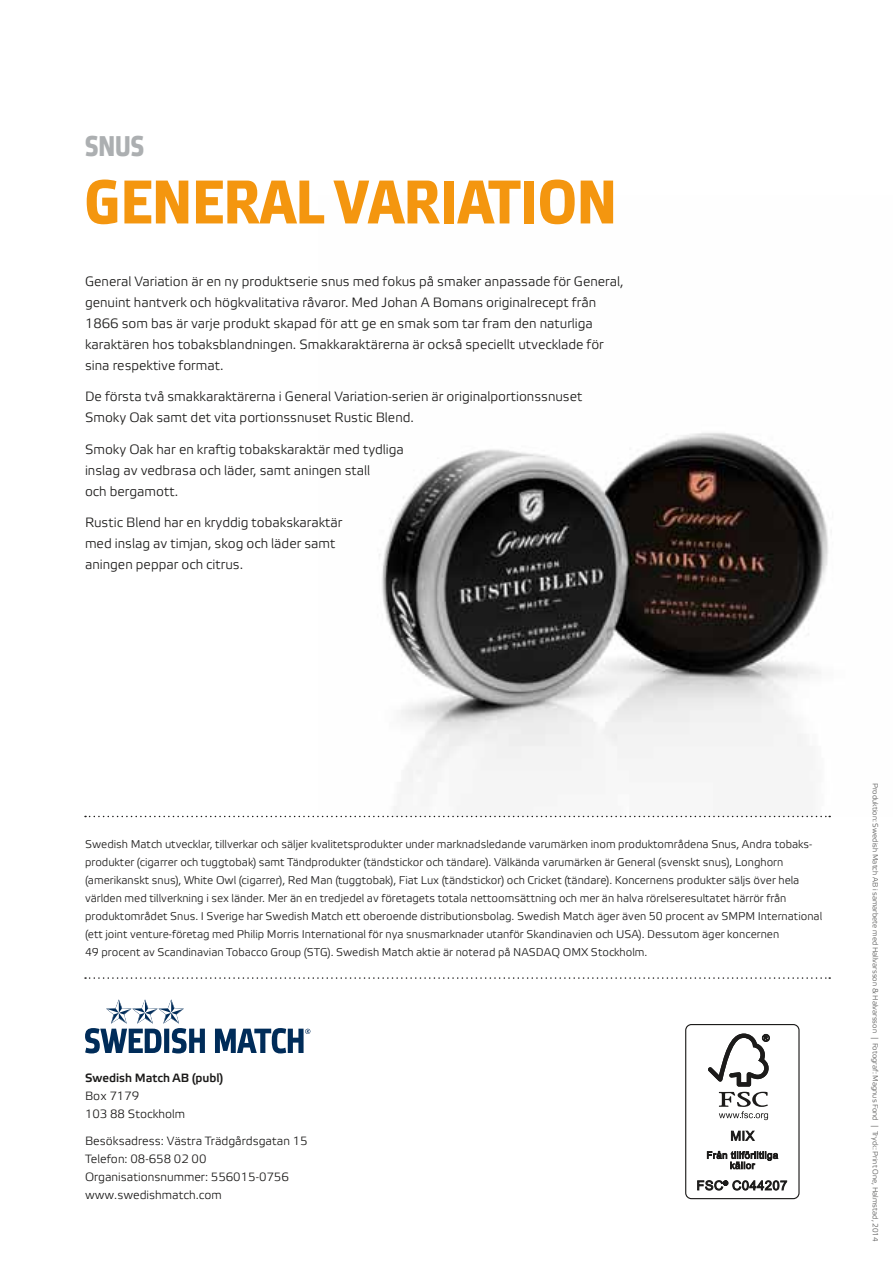
<style>
.page{position:relative;width:893px;height:1263px;background:#fff}
.page>*{position:absolute;margin:0;border:0;box-sizing:border-box;transform-origin:0 0}
.Rubrik_1{font:700 61.5px "Etelka Narrow Text";letter-spacing:.015em;color:#f4960f;scale:1.08 1}
.Rubrik_1-2{font:700 28.5px "Etelka Narrow Text";color:#acafb1}
.Brödtext_baksida{font:13.5px/21px "Etelka Light Pro";color:#1c1b1a}
.Adress__SwM___bold{font:12px "Etelka Light Pro";color:#1c1b1a}
.Adress__SwM___bold-2{font:700 12px "Etelka Light Pro";color:#1c1b1a}
.Baksida_faktatext{font:11.25px/18px "Etelka Light Pro";color:#1c1b1a}
.t1{font:7.5px "Etelka Light Pro";color:#575756}
</style>
<div class="page">
<img style="left:322px;top:433px;width:509px;height:383px">
<svg style="left:85px;top:816px;width:745px;height:1px"></svg>
<svg style="left:85px;top:977px;width:745px;height:2px"></svg>
<svg style="left:85px;top:999px;width:120px;height:54px"></svg>
<svg style="left:215px;top:1028px;width:95px;height:25px"></svg>
<div style="left:685px;top:1024px;width:115px;height:175px;border:1px solid #1c1b1a;border-radius:6px"></div>
<svg style="left:719px;top:1092px;width:49px;height:28px"></svg>
<svg style="left:708px;top:1033px;width:62px;height:53px"></svg>
<svg style="left:731px;top:1130px;width:24px;height:11px"></svg>
<svg style="left:707px;top:1151px;width:71px;height:18px"></svg>
<svg style="left:697px;top:1180px;width:90px;height:10px"></svg>
<h1 class="Rubrik_1-2" style="left:85px;top:130px;width:61px">SNUS</h1>
<h1 class="Rubrik_1" style="left:85px;top:167px;width:493px">GENERAL VARIATION</h1>
<p class="Brödtext_baksida" style="left:85px;top:271px;width:540px">General Variation är en ny produktserie snus med fokus på smaker anpassade för General, genuint hantverk och högkvalitativa råvaror. Med Johan A Bomans originalrecept från 1866 som bas är varje produkt skapad för att ge en smak som tar fram den naturliga karaktären hos tobaksblandningen. Smakkaraktärerna är också speciellt utvecklade för sina respektive format.</p>
<p class="Brödtext_baksida" style="left:85px;top:387px;width:499px">De första två smakkaraktärerna i General Variation-serien är originalportionssnuset<br>Smoky Oak samt det vita portionssnuset Rustic Blend.</p>
<p class="Brödtext_baksida" style="left:85px;top:439px;width:320px">Smoky Oak har en kraftig tobakskaraktär med tydliga inslag av vedbrasa och läder, samt aningen stall<br>och bergamott.</p>
<p class="Brödtext_baksida" style="left:85px;top:513px;width:259px">Rustic Blend har en kryddig tobakskaraktär med inslag av timjan, skog och läder samt aningen peppar och citrus.</p>
<p class="Baksida_faktatext" style="left:85px;top:836px;width:739px">Swedish Match utvecklar, tillverkar och säljer kvalitetsprodukter under marknadsledande varumärken inom produktområdena Snus, Andra tobaks&shy;produkter (cigarrer och tuggtobak) samt Tändprodukter (tändstickor och tändare). Välkända varumärken är General (svenskt snus), Longhorn (amerikanskt snus), White Owl (cigarrer), Red Man (tuggtobak), Fiat Lux (tändstickor) och Cricket (tändare). Koncernens produkter säljs över hela världen med tillverkning i sex länder. Mer än en tredjedel av företagets totala nettoomsättning och mer än halva rörelseresultatet härrör från produktområdet Snus. I Sverige har Swedish Match ett oberoende distributionsbolag. Swedish Match äger även 50 procent av SMPM International (ett joint venture-företag med Philip Morris International för nya snusmarknader utanför Skandinavien och USA). Dessutom äger koncernen<br>49 procent av Scandinavian Tobacco Group (STG). Swedish Match aktie är noterad på NASDAQ OMX Stockholm.</p>
<p class="Adress__SwM___bold-2" style="left:85px;top:1072px;width:140px">Swedish Match AB (publ)</p>
<p class="Adress__SwM___bold" style="left:85px;top:1090px;width:56px">Box 7179</p>
<p class="Adress__SwM___bold" style="left:85px;top:1108px;width:102px">103 88 Stockholm</p>
<p class="Adress__SwM___bold" style="left:85px;top:1134px;width:224px">Besöksadress: Västra Trädgårdsgatan 15</p>
<p class="Adress__SwM___bold" style="left:85px;top:1152px;width:123px">Telefon: 08-658 02 00</p>
<p class="Adress__SwM___bold" style="left:85px;top:1170px;width:205px">Organisationsnummer: 556015-0756</p>
<p class="Adress__SwM___bold" style="left:85px;top:1188px;width:138px">www.swedishmatch.com</p>
<p class="t1" style="left:879px;top:783px;width:460px;rotate:90deg">Produktion: Swedish Match AB i samarbete med Hallvarsson &amp; Halvarsson | Fotograf: Magnus Fond | Tryck: Print One, Halmstad, 2014</p>
</div>
